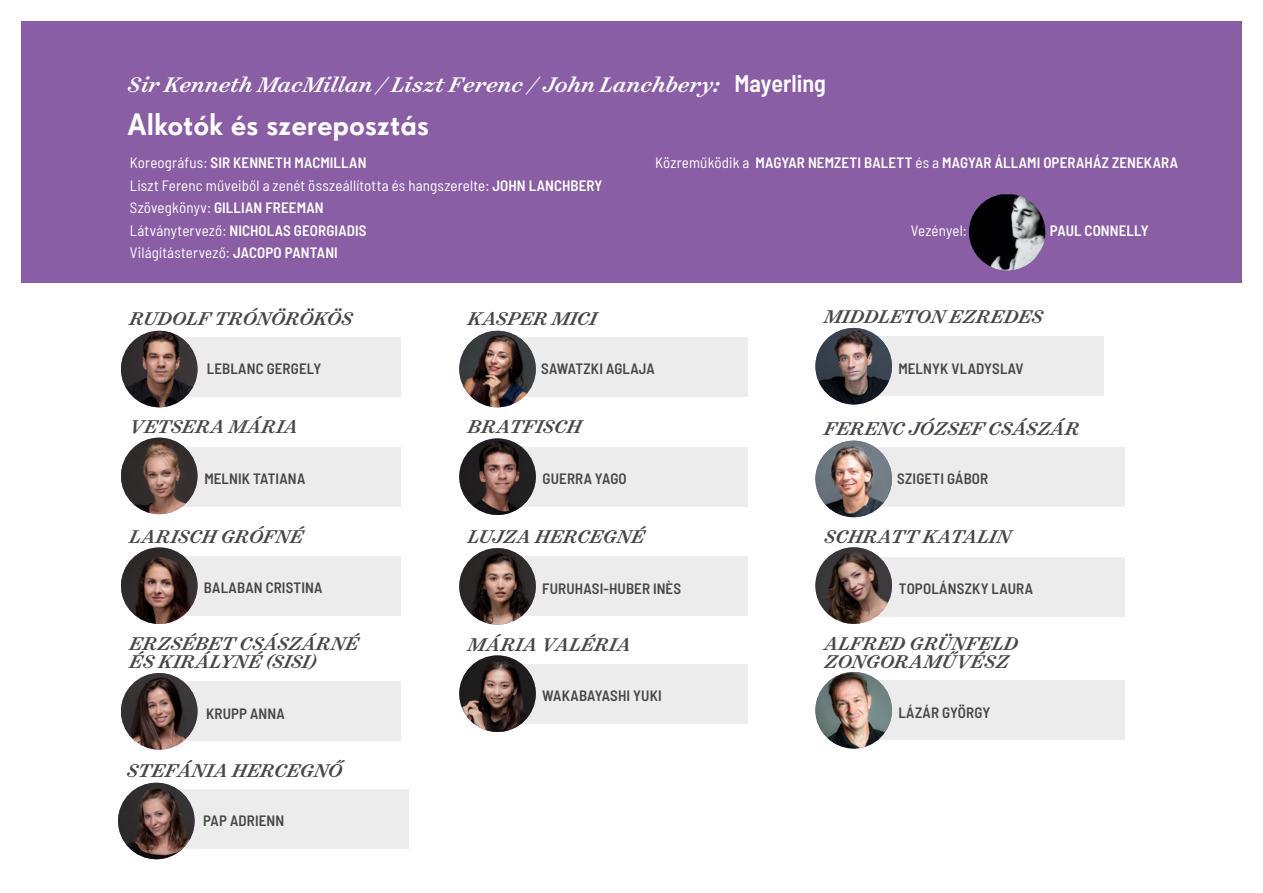
<style>
.page{position:relative;width:1263px;height:893px;background:#fff}
.page>*{position:absolute;margin:0;border:0;box-sizing:border-box;transform-origin:0 0}
._1__Title-2{font:500 30px "Super Grotesk Pro";letter-spacing:-.01em;color:#fff}
._3__nevek{font:italic 500 24px "Surveyor Text";color:#fff}
._3__nevek-2{font:italic 500 21px/18px "Surveyor Text";letter-spacing:.005em;color:#484649}
._3__nevek-3{font:600 semi-condensed 15px "Barlow";letter-spacing:.01em;color:#484649}
._3__nevek-4{font:600 semi-condensed 15px "Barlow";letter-spacing:.01em;color:#fff}
._3__nevek-5{font:semi-condensed 15px "Barlow";letter-spacing:.015em;color:#fff}
.s1{font-family:"Barlow";font-weight:600;font-style:normal;font-stretch:semi-condensed}
.s2{font-weight:400}
.s3{font-weight:600}
</style>
<div class="page">
<div style="left:21px;top:21px;width:1221px;height:262px;background:#8a5ea4"></div>
<div style="left:153px;top:447px;width:247px;height:60px;background:#ececed"></div>
<div style="left:493px;top:447px;width:255px;height:59px;background:#ececed"></div>
<div style="left:854px;top:557px;width:271px;height:59px;background:#ececed"></div>
<div style="left:153px;top:337px;width:247px;height:59px;background:#ececed"></div>
<div style="left:493px;top:337px;width:255px;height:59px;background:#ececed"></div>
<div style="left:854px;top:447px;width:271px;height:59px;background:#ececed"></div>
<div style="left:153px;top:682px;width:247px;height:59px;background:#ececed"></div>
<div style="left:153px;top:556px;width:247px;height:59px;background:#ececed"></div>
<div style="left:493px;top:557px;width:255px;height:59px;background:#ececed"></div>
<div style="left:493px;top:664px;width:255px;height:59px;background:#ececed"></div>
<div style="left:150px;top:789px;width:258px;height:59px;background:#ececed"></div>
<div style="left:849px;top:337px;width:255px;height:59px;background:#ececed"></div>
<img style="left:121px;top:331px;width:77px;height:76px;border-radius:38px">
<img style="left:459px;top:331px;width:77px;height:76px;border-radius:38px">
<img style="left:815px;top:441px;width:77px;height:76px;border-radius:38px">
<img style="left:459px;top:438px;width:77px;height:77px;border-radius:38px">
<img style="left:121px;top:438px;width:77px;height:76px;border-radius:38px">
<img style="left:815px;top:547px;width:77px;height:77px;border-radius:38px">
<img style="left:121px;top:547px;width:77px;height:77px;border-radius:38px">
<img style="left:459px;top:548px;width:77px;height:77px;border-radius:38px">
<img style="left:459px;top:655px;width:77px;height:77px;border-radius:38px">
<img style="left:815px;top:328px;width:77px;height:76px;border-radius:38px">
<img style="left:121px;top:673px;width:77px;height:77px;border-radius:38px">
<div style="left:854px;top:681px;width:271px;height:59px;background:#ececed"></div>
<img style="left:815px;top:672px;width:77px;height:76px;border-radius:38px">
<img style="left:118px;top:783px;width:77px;height:76px;border-radius:38px">
<img style="left:969px;top:194px;width:76px;height:76px">
<p class="_3__nevek" style="left:128px;top:68px;width:700px">Sir Kenneth MacMillan / Liszt Ferenc / John Lanchbery: <span class="s1">Mayerling</span></p>
<p class="_1__Title-2" style="left:128px;top:107px;width:303px">Alkotók és szereposztás</p>
<p class="_3__nevek-4" style="left:655px;top:152px;width:524px"><span class="s2">Közreműködik a</span> MAGYAR NEMZETI BALETT <span class="s2">és a</span> MAGYAR ÁLLAMI OPERAHÁZ ZENEKARA</p>
<p class="_3__nevek-4" style="left:130px;top:152px;width:238px"><span class="s2">Koreográfus:</span> SIR KENNETH MACMILLAN</p>
<p class="_3__nevek-5" style="left:130px;top:174px;width:474px">Liszt Ferenc műveiből a zenét összeállította és hangszerelte: <span class="s3">JOHN LANCHBERY</span></p>
<p class="_3__nevek-4" style="left:130px;top:197px;width:195px"><span class="s2">Szövegkönyv:</span> GILLIAN FREEMAN</p>
<p class="_3__nevek-4" style="left:130px;top:219px;width:238px"><span class="s2">Látványtervező:</span> NICHOLAS GEORGIADIS</p>
<p class="_3__nevek-5" style="left:130px;top:242px;width:210px">Világítástervező: <span class="s3">JACOPO PANTANI</span></p>
<p class="_3__nevek-5" style="left:911px;top:219px;width:58px">Vezényel:</p>
<p class="_3__nevek-4" style="left:1050px;top:220px;width:100px">PAUL CONNELLY</p>
<p class="_3__nevek-2" style="left:130px;top:309px;width:224px">RUDOLF TRÓNÖRÖKÖS</p>
<p class="_3__nevek-2" style="left:468px;top:309px;width:130px">KASPER MICI</p>
<p class="_3__nevek-3" style="left:207px;top:357px;width:116px">LEBLANC GERGELY</p>
<p class="_3__nevek-3" style="left:541px;top:358px;width:115px">SAWATZKI AGLAJA</p>
<p class="_3__nevek-2" style="left:824px;top:307px;width:220px">MIDDLETON EZREDES</p>
<p class="_3__nevek-3" style="left:898px;top:357px;width:127px">MELNYK VLADYSLAV</p>
<p class="_3__nevek-2" style="left:130px;top:417px;width:170px">VETSERA MÁRIA</p>
<p class="_3__nevek-2" style="left:468px;top:416px;width:115px">BRATFISCH</p>
<p class="_3__nevek-2" style="left:824px;top:419px;width:257px">FERENC JÓZSEF CSÁSZÁR</p>
<p class="_3__nevek-3" style="left:204px;top:468px;width:102px">MELNIK TATIANA</p>
<p class="_3__nevek-3" style="left:543px;top:468px;width:86px">GUERRA YAGO</p>
<p class="_3__nevek-3" style="left:897px;top:468px;width:92px">SZIGETI GÁBOR</p>
<p class="_3__nevek-2" style="left:130px;top:526px;width:175px">LARISCH GRÓFNÉ</p>
<p class="_3__nevek-2" style="left:468px;top:527px;width:178px">LUJZA HERCEGNÉ</p>
<p class="_3__nevek-2" style="left:824px;top:527px;width:188px">SCHRATT KATALIN</p>
<p class="_3__nevek-3" style="left:204px;top:577px;width:120px">BALABAN CRISTINA</p>
<p class="_3__nevek-3" style="left:542px;top:578px;width:141px">FURUHASI-HUBER INÈS</p>
<p class="_3__nevek-2" style="left:130px;top:634px;width:231px">ERZSÉBET CSÁSZÁRNÉ<br>ÉS KIRÁLYNÉ (SISI)</p>
<p class="_3__nevek-3" style="left:206px;top:703px;width:80px">KRUPP ANNA</p>
<p class="_3__nevek-2" style="left:127px;top:761px;width:217px">STEFÁNIA HERCEGNŐ</p>
<p class="_3__nevek-3" style="left:203px;top:809px;width:83px">PAP ADRIENN</p>
<p class="_3__nevek-2" style="left:468px;top:634px;width:165px">MÁRIA VALÉRIA</p>
<p class="_3__nevek-3" style="left:542px;top:685px;width:121px">WAKABAYASHI YUKI</p>
<p class="_3__nevek-3" style="left:899px;top:578px;width:136px">TOPOLÁNSZKY LAURA</p>
<p class="_3__nevek-2" style="left:824px;top:634px;width:196px">ALFRED GRÜNFELD<br>ZONGORAMŰVÉSZ</p>
<p class="_3__nevek-3" style="left:898px;top:701px;width:93px">LÁZÁR GYÖRGY</p>
</div>
